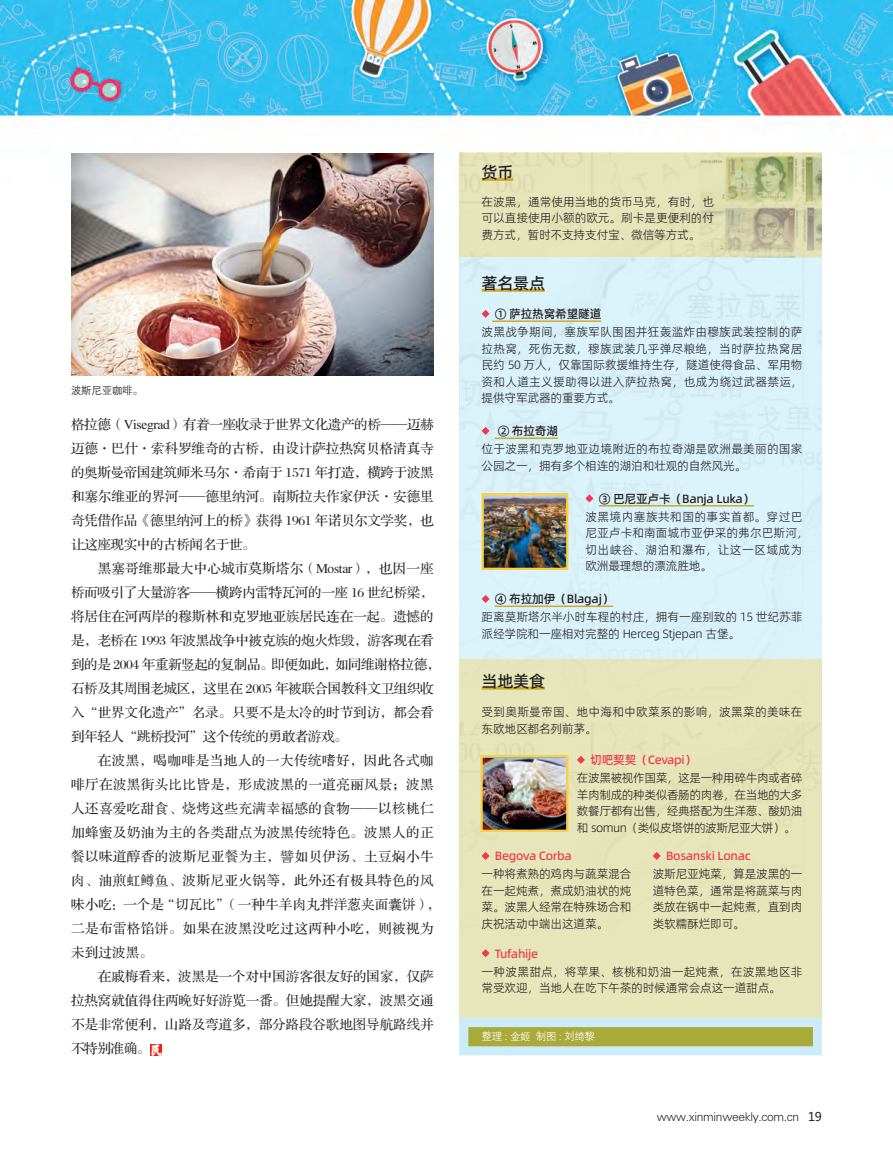
<style>
.page{position:relative;width:893px;height:1157px;background:#fff}
.page>*{position:absolute;margin:0;border:0;box-sizing:border-box;transform-origin:0 0}
.t1{font:16.5px "Alibaba Pu Hui Ti 2 65 Medium";letter-spacing:-.025em;color:#231f20}
.t2{font:13.5px "FZS3 JW GB1 0";letter-spacing:-.005em;color:#231f20}
.t3{font:13.5px "FZS3 JW GB1 0";letter-spacing:.035em;color:#231f20}
.t4{font:13.5px "FZS3 JW GB1 0";letter-spacing:-.025em;color:#231f20}
.t5{font:13.5px "FZS3 JW GB1 0";letter-spacing:.015em;color:#231f20}
.t6{font:13.5px "FZS3 JW GB1 0";letter-spacing:.04em;color:#231f20}
.t7{font:12px/16.5px "Alibaba Pu Hui Ti 2 45 Light";letter-spacing:-.025em;color:#231f20;text-align:justify}
.t8{font:12px/18px "Alibaba Pu Hui Ti 2 45 Light";letter-spacing:.01em;color:#231f20}
.t9{font:12px/16.5px "Alibaba Pu Hui Ti 2 45 Light";letter-spacing:-.005em;color:#231f20}
.t10{font:12px/18px "Alibaba Pu Hui Ti 2 45 Light";letter-spacing:.025em;color:#231f20}
.t11{font:12px/18px "Alibaba Pu Hui Ti 2 45 Light";letter-spacing:.005em;color:#231f20}
.t12{font:12px/18px "Alibaba Pu Hui Ti 2 45 Light";letter-spacing:-.045em;color:#231f20}
.t13{font:12px/18px "Alibaba Pu Hui Ti 2 65 Medium";letter-spacing:-.025em;color:#ee3a51}
.t14{font:12px "FZXH1 JW GB1 0";letter-spacing:-.025em;color:#231f20}
.t15{font:10.5px "FZZDXJW GB1 0";letter-spacing:-.025em;color:#fff}
.t16{font:10.5px "FZZDXJW GB1 0";letter-spacing:-.025em;color:#231f20}
.s1{font-family:"Alibaba Pu Hui Ti 2 65 Medium"}
.s2{font-family:"Alibaba Pu Hui Ti 2 65 Medium";color:#ee3a51}
.s3{font-family:"Alibaba Pu Hui Ti 2 45 Light";color:#231f20}
.s4{font-family:"Microsoft Ya Hei"}
</style>
<div class="page">
<img style="left:0;top:0;width:893px;height:122px">
<svg style="left:150px;top:1044px;width:11px;height:11px"></svg>
<img style="left:71px;top:153px;width:363px;height:223px">
<div style="left:459px;top:1018px;width:363px;height:37px;background:#a9aa38;border:9px solid #ccecfb"></div>
<div style="left:459px;top:152px;width:363px;height:105px;background:#e5e5b9"></div>
<div style="left:459px;top:659px;width:363px;height:359px;background:#e7e6ba"></div>
<hr style="left:482px;top:178px;width:31px;height:3px;background:#d0a82b">
<hr style="left:482px;top:289px;width:63px;height:3px;background:#d0a82b">
<hr style="left:492px;top:320px;width:109px;height:2px;background:#d0a82b">
<hr style="left:495px;top:437px;width:63px;height:2px;background:#d0a82b">
<hr style="left:599px;top:505px;width:155px;height:1px;background:#d0a82b">
<hr style="left:495px;top:605px;width:118px;height:2px;background:#d0a82b">
<svg style="left:482px;top:310px;width:8px;height:8px"></svg>
<svg style="left:482px;top:427px;width:8px;height:8px"></svg>
<svg style="left:585px;top:494px;width:8px;height:8px"></svg>
<svg style="left:482px;top:595px;width:8px;height:8px"></svg>
<hr style="left:482px;top:686px;width:63px;height:3px;background:#d0a82b">
<img style="left:485px;top:496px;width:80px;height:71px">
<div style="left:482px;top:493px;width:86px;height:77px;border:2px solid #fece41"></div>
<svg style="left:482px;top:852px;width:8px;height:8px"></svg>
<svg style="left:577px;top:756px;width:8px;height:8px"></svg>
<img style="left:699px;top:153px;width:123px;height:104px">
<img style="left:483px;top:758px;width:82px;height:71px">
<div style="left:480px;top:755px;width:88px;height:77px;border:2px solid #fece41"></div>
<svg style="left:653px;top:852px;width:8px;height:8px"></svg>
<svg style="left:482px;top:949px;width:8px;height:8px"></svg>
<p class="t16" style="left:71px;top:384px;width:73px">波斯尼亚咖啡。</p>
<p class="t4" style="left:71px;top:417px;width:364px">格拉德（Visegrad）有着一座收录于世界文化遗产的桥——迈赫</p>
<p class="t2" style="left:71px;top:441px;width:364px">迈德·巴什·索科罗维奇的古桥，由设计萨拉热窝贝格清真寺</p>
<p class="t2" style="left:71px;top:465px;width:364px">的奥斯曼帝国建筑师米马尔·希南于 1571 年打造，横跨于波黑</p>
<p class="t2" style="left:71px;top:489px;width:364px">和塞尔维亚的界河——德里纳河。南斯拉夫作家伊沃·安德里</p>
<p class="t2" style="left:71px;top:513px;width:364px">奇凭借作品《德里纳河上的桥》获得 1961 年诺贝尔文学奖，也</p>
<p class="t4" style="left:71px;top:537px;width:186px">让这座现实中的古桥闻名于世。</p>
<p class="t5" style="left:98px;top:561px;width:337px">黑塞哥维那最大中心城市莫斯塔尔（Mostar），也因一座</p>
<p class="t4" style="left:71px;top:585px;width:364px">桥而吸引了大量游客——横跨内雷特瓦河的一座 16 世纪桥梁，</p>
<p class="t2" style="left:71px;top:609px;width:364px">将居住在河两岸的穆斯林和克罗地亚族居民连在一起。遗憾的</p>
<p class="t2" style="left:71px;top:633px;width:364px">是，老桥在 1993 年波黑战争中被克族的炮火炸毁，游客现在看</p>
<p class="t4" style="left:71px;top:657px;width:371px">到的是 2004 年重新竖起的复制品。即便如此，如同维谢格拉德，</p>
<p class="t2" style="left:71px;top:681px;width:364px">石桥及其周围老城区，这里在 2005 年被联合国教科文卫组织收</p>
<p class="t2" style="left:71px;top:705px;width:364px">入“世界文化遗产”名录。只要不是太冷的时节到访，都会看</p>
<p class="t4" style="left:71px;top:729px;width:278px">到年轻人“跳桥投河”这个传统的勇敢者游戏。</p>
<p class="t6" style="left:98px;top:753px;width:337px">在波黑，喝咖啡是当地人的一大传统嗜好，因此各式咖</p>
<p class="t3" style="left:71px;top:777px;width:364px">啡厅在波黑街头比比皆是，形成波黑的一道亮丽风景；波黑</p>
<p class="t3" style="left:71px;top:801px;width:364px">人还喜爱吃甜食、烧烤这些充满幸福感的食物——以核桃仁</p>
<p class="t3" style="left:71px;top:825px;width:364px">加蜂蜜及奶油为主的各类甜点为波黑传统特色。波黑人的正</p>
<p class="t3" style="left:71px;top:849px;width:364px">餐以味道醇香的波斯尼亚餐为主，譬如贝伊汤、土豆焖小牛</p>
<p class="t3" style="left:71px;top:873px;width:364px">肉、油煎虹鳟鱼、波斯尼亚火锅等，此外还有极具特色的风</p>
<p class="t5" style="left:71px;top:897px;width:371px">味小吃：一个是“切瓦比”（一种牛羊肉丸拌洋葱夹面囊饼），</p>
<p class="t3" style="left:71px;top:921px;width:364px">二是布雷格馅饼。如果在波黑没吃过这两种小吃，则被视为</p>
<p class="t2" style="left:71px;top:945px;width:84px">未到过波黑。</p>
<p class="t2" style="left:98px;top:969px;width:337px">在戚梅看来，波黑是一个对中国游客很友好的国家，仅萨</p>
<p class="t2" style="left:71px;top:993px;width:364px">拉热窝就值得住两晚好好游览一番。但她提醒大家，波黑交通</p>
<p class="t2" style="left:71px;top:1017px;width:364px">不是非常便利，山路及弯道多，部分路段谷歌地图导航路线并</p>
<p class="t2" style="left:71px;top:1041px;width:81px">不特别准确。</p>
<p class="t1" style="left:482px;top:160px;width:34px">货币</p>
<p class="t7" style="left:482px;top:193px;width:234px">在波黑，通常使用当地的货币马克，有时，也可以直接使用小额的欧元。刷卡是更便利的付费方式，暂时不支持支付宝、微信等方式。</p>
<p class="t1" style="left:482px;top:270px;width:65px">著名景点</p>
<p class="t8" style="left:482px;top:304px;width:322px;text-indent:13px"><span class="s1">① 萨拉热窝希望隧道<br></span>波黑战争期间，塞族军队围困并狂轰滥炸由穆族武装控制的萨</p>
<p class="t7" style="left:482px;top:339px;width:323px">拉热窝，死伤无数，穆族武装几乎弹尽粮绝，当时萨拉热窝居民约 50 万人，仅靠国际救援维持生存，隧道使得食品、军用物资和人道主义援助得以进入萨拉热窝，也成为绕过武器禁运，提供守军武器的重要方式。</p>
<p class="t11" style="left:482px;top:421px;width:322px;text-indent:16px"><span class="s1">② 布拉奇湖<br></span>位于波黑和克罗地亚边境附近的布拉奇湖是欧洲最美丽的国家</p>
<p class="t7" style="left:482px;top:456px;width:266px">公园之一，拥有多个相连的湖泊和壮观的自然风光。</p>
<p class="t10" style="left:585px;top:489px;width:219px;text-indent:13px"><span class="s1">③ 巴尼亚卢卡（Banja Luka）<br></span>波黑境内塞族共和国的事实首都。穿过巴</p>
<p class="t9" style="left:585px;top:524px;width:225px">尼亚卢卡和南面城市亚伊采的弗尔巴斯河，切出峡谷、湖泊和瀑布，让这一区域成为欧洲最理想的漂流胜地。</p>
<p class="t7" style="left:482px;top:589px;width:323px;line-height:18px;text-indent:13px"><span class="s1">④ 布拉加伊（Blagaj）<br></span>距离莫斯塔尔半小时车程的村庄，拥有一座别致的 15 世纪苏菲</p>
<p class="t7" style="left:482px;top:624px;width:260px">派经学院和一座相对完整的 Herceg Stjepan 古堡。</p>
<p class="t1" style="left:482px;top:668px;width:65px">当地美食</p>
<p class="t8" style="left:482px;top:703px;width:323px;line-height:16.5px">受到奥斯曼帝国、地中海和中欧菜系的影响，波黑菜的美味在东欧地区都名列前茅。</p>
<p class="t12" style="left:577px;top:750px;width:227px;text-indent:13px"><span class="s2">切吧契契（Cevapi）<br></span>在波黑被视作国菜，这是一种用碎牛肉或者碎</p>
<p class="t7" style="left:577px;top:785px;width:227px">羊肉制成的种类似香肠的肉卷，在当地的大多数餐厅都有出售，经典搭配为生洋葱、酸奶油和 somun（类似皮塔饼的波斯尼亚大饼）。</p>
<p class="t13" style="left:653px;top:846px;width:151px;text-indent:13px">Bosanski Lonac<br><span class="s3">波斯尼亚炖菜，算是波黑的一</span></p>
<p class="t7" style="left:653px;top:881px;width:151px">道特色菜，通常是将蔬菜与肉类放在锅中一起炖煮，直到肉类软糯酥烂即可。</p>
<p class="t8" style="left:482px;top:943px;width:322px;text-indent:13px"><span class="s2">Tufahije<br></span>一种波黑甜点，将苹果、核桃和奶油一起炖煮，在波黑地区非</p>
<p class="t7" style="left:482px;top:979px;width:301px">常受欢迎，当地人在吃下午茶的时候通常会点这一道甜点。</p>
<p class="t7" style="left:482px;top:846px;width:151px;line-height:18px;text-indent:13px"><span class="s2">Begova Corba<br></span>一种将煮熟的鸡肉与蔬菜混合</p>
<p class="t7" style="left:482px;top:881px;width:151px">在一起炖煮，煮成奶油状的炖菜。波黑人经常在特殊场合和庆祝活动中端出这道菜。</p>
<p class="t15" style="left:482px;top:1030px;width:115px">整理 : 金姬 制图 : 刘绮黎</p>
<p class="t14" style="left:657px;top:1109px;width:167px">www.xinminweekly.com.cn <span class="s4">19</span></p>
</div>
